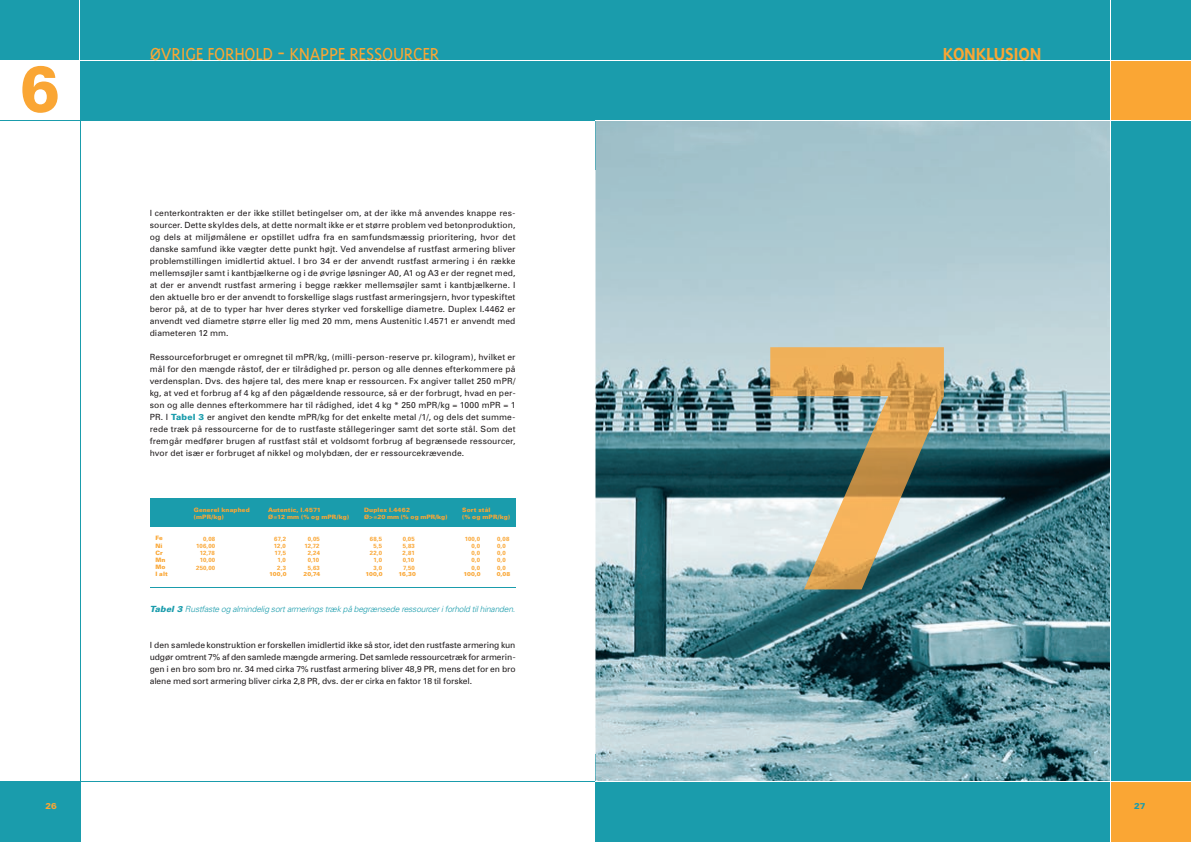
<style>
.page{position:relative;width:1191px;height:842px;background:#fff}
.page>*{position:absolute;margin:0;border:0;box-sizing:border-box;transform-origin:0 0}
.t1{font:900 65px "Univers";color:#faa634;scale:.9 1}
.t2{font:300 20px "Triplex";letter-spacing:-.015em;color:#faa634}
.t3{font:700 20px "Triplex";letter-spacing:-.015em;color:#faa634}
.t4{font:8.5px/12px "Univers";letter-spacing:.005em;color:#231f20;text-align:justify}
.t5{font:italic 300 8.5px "Univers";letter-spacing:-.02em;color:#1a9cac}
.t6{font:900 8.5px "Univers";color:#faa634}
.t7{font:900 8.5px "Univers";color:#1a9cac}
.t8{font:700 6px/7.2px "Univers";letter-spacing:.025em;color:#faa634;text-align:justify}
.t9{font:900 6px/7.2px "Univers";letter-spacing:.025em;color:#faa634}
.t10{font:900 5.7px "Univers";letter-spacing:.01em;color:#faa634}
.s1{font-weight:900;color:#1a9cac}
.s2{font-weight:900}
</style>
<div class="page">
<div style="left:0;top:782px;width:80px;height:60px;background:#1a9cac"></div>
<div style="left:0;top:0;width:560px;height:60px;background:#1a9cac"></div>
<div style="left:80px;top:0;width:515px;height:120px;background:#1a9cac"></div>
<hr style="left:80px;top:120px;width:1px;height:722px;background:#1a9cac">
<hr style="left:79px;top:0;width:1px;height:121px;background:#fff">
<hr style="left:0;top:781px;width:595px;height:1px;background:#1a9cac">
<hr style="left:0;top:60px;width:595px;height:1px;background:#fff">
<hr style="left:0;top:120px;width:595px;height:1px;background:#1a9cac">
<div style="left:595px;top:754px;width:596px;height:88px;background:#1a9cac"></div>
<div style="left:1084px;top:47px;width:107px;height:795px;background:#1a9cac"></div>
<div style="left:595px;top:0;width:596px;height:170px;background:#1a9cac"></div>
<div style="left:1111px;top:782px;width:80px;height:60px;background:#faa634"></div>
<div style="left:1111px;top:61px;width:80px;height:59px;background:#faa634"></div>
<hr style="left:595px;top:60px;width:596px;height:1px;background:#fff">
<img style="left:595px;top:121px;width:515px;height:660px">
<img style="left:770px;top:347px;width:174px;height:242px">
<hr style="left:595px;top:120px;width:596px;height:1px;background:#fff">
<hr style="left:595px;top:781px;width:596px;height:1px;background:#fff">
<hr style="left:1110px;top:0;width:1px;height:842px;background:#fff">
<div style="left:150px;top:498px;width:365px;height:29px;background:#1a9cac"></div>
<hr style="left:150px;top:588px;width:365px;height:1px;background:#1a9cac">
<h1 class="t1" style="left:20px;top:48px;width:45px">6</h1>
<h2 class="t2" style="left:150px;top:43px;width:291px">ØVRIGE FORHOLD - KNAPPE RESSOURCER</h2>
<p class="t4" style="left:150px;top:207px;width:367px">I centerkontrakten er der ikke stillet betingelser om, at der ikke må anvendes knappe res&shy;sourcer. Dette skyldes dels, at dette normalt ikke er et større problem ved betonproduktion, og dels at miljømålene er opstillet udfra fra en samfundsmæssig prioritering, hvor det danske samfund ikke vægter dette punkt højt. Ved anvendelse af rustfast armering bliver problemstillingen imidlertid aktuel. I bro 34 er der anvendt rustfast armering i én række mellemsøjler samt i kantbjælkerne og i de øvrige løsninger A0, A1 og A3 er der regnet med, at der er anvendt rustfast armering i begge rækker mellemsøjler samt i kantbjælkerne. I den aktuelle bro er der anvendt to forskellige slags rustfast armeringsjern, hvor typeskiftet beror på, at de to typer har hver deres styrker ved forskellige diametre. Duplex I.4462 er anvendt ved diametre større eller lig med 20 mm, mens Austenitic I.4571 er anvendt med diameteren 12 mm.</p>
<p class="t4" style="left:150px;top:351px;width:367px">Ressourceforbruget er omregnet til mPR/kg, (milli-person-reserve pr. kilogram), hvilket er mål for den mængde råstof, der er tilrådighed pr. person og alle dennes efterkommere på verdensplan. Dvs. des højere tal, des mere knap er ressourcen. Fx angiver tallet 250 mPR/ kg, at ved et forbrug af 4 kg af den pågældende ressource, så er der forbrugt, hvad en per&shy;son og alle dennes efterkommere har til rådighed, idet 4 kg * 250 mPR/kg = 1000 mPR = 1<br>PR. I <span class="s1">Tabel 3</span> er angivet den kendte mPR/kg for det enkelte metal /1/, og dels det summe&shy;rede træk på ressourcerne for de to rustfaste stållegeringer samt det sorte stål. Som det fremgår medfører brugen af rustfast stål et voldsomt forbrug af begrænsede ressourcer, hvor det især er forbruget af nikkel og molybdæn, der er ressourcekrævende.</p>
<p class="t9" style="left:155px;top:535px;width:14px">Fe<br>Ni<br>Cr<br>Mn<br>Mo<br>I alt</p>
<p class="t9" style="left:194px;top:506px;width:57px">Generel knaphed (mPR/kg)</p>
<p class="t9" style="left:268px;top:506px;width:83px">Autentic, I.4571<br>Ø=12 mm (% og mPR/kg)</p>
<p class="t9" style="left:364px;top:506px;width:85px">Duplex I.4462<br>Ø&gt;=20 mm (% og mPR/kg)</p>
<p class="t9" style="left:462px;top:506px;width:49px">Sort stål<br>(% og mPR/kg)</p>
<p class="t8" style="left:203px;top:535px;width:14px">0,08</p>
<p class="t8" style="left:200px;top:542px;width:17px;text-indent:-4px">106,00<br>12,78<br>10,00</p>
<p class="t8" style="left:196px;top:564px;width:21px">250,00</p>
<p class="t8" style="left:274px;top:535px;width:13px">67,2</p>
<p class="t8" style="left:274px;top:549px;width:13px">17,5</p>
<p class="t8" style="left:277px;top:564px;width:10px">2,3</p>
<p class="t8" style="left:274px;top:542px;width:13px">12,0</p>
<p class="t8" style="left:277px;top:557px;width:10px">1,0</p>
<p class="t8" style="left:308px;top:535px;width:14px">0,05</p>
<p class="t8" style="left:308px;top:557px;width:13px">0,10</p>
<p class="t8" style="left:304px;top:542px;width:17px;text-align:center">12,72<br>2,24</p>
<p class="t8" style="left:308px;top:564px;width:14px">5,63</p>
<p class="t8" style="left:370px;top:535px;width:14px">68,5</p>
<p class="t8" style="left:370px;top:549px;width:14px">22,0</p>
<p class="t8" style="left:373px;top:564px;width:10px">3,0</p>
<p class="t8" style="left:373px;top:542px;width:10px">5,5</p>
<p class="t8" style="left:373px;top:557px;width:10px">1,0</p>
<p class="t8" style="left:403px;top:535px;width:14px">0,05</p>
<p class="t8" style="left:403px;top:557px;width:14px">0,10<br>7,50</p>
<p class="t8" style="left:403px;top:542px;width:14px">5,83</p>
<p class="t8" style="left:402px;top:549px;width:14px">2,81</p>
<p class="t8" style="left:471px;top:535px;width:10px;text-indent:-7px">100,0<br>0,0<br>0,0<br>0,0<br>0,0</p>
<p class="t8" style="left:497px;top:535px;width:14px;text-align:left">0,08<br>0,0<br>0,0<br>0,0<br>0,0</p>
<p class="t10" style="left:269px;top:571px;width:19px">100,0</p>
<p class="t10" style="left:303px;top:571px;width:18px">20,74</p>
<p class="t10" style="left:365px;top:571px;width:19px">100,0</p>
<p class="t10" style="left:398px;top:571px;width:19px">16,30</p>
<p class="t10" style="left:463px;top:571px;width:19px">100,0</p>
<p class="t10" style="left:497px;top:571px;width:15px">0,08</p>
<p class="t5" style="left:150px;top:604px;width:367px"><span class="s2">Tabel 3</span> Rustfaste og almindelig sort armerings træk på begrænsede ressourcer i forhold til hinanden.</p>
<p class="t4" style="left:150px;top:639px;width:367px">I den samlede konstruktion er forskellen imidlertid ikke så stor, idet den rustfaste armering kun udgør omtrent 7% af den samlede mængde armering. Det samlede ressourcetræk for armerin&shy;gen i en bro som bro nr. 34 med cirka 7% rustfast armering bliver 48,9 PR, mens det for en bro alene med sort armering bliver cirka 2,8 PR, dvs. der er cirka en faktor 18 til forskel.</p>
<h2 class="t3" style="left:942px;top:43px;width:100px">KONKLUSION</h2>
<p class="t6" style="left:45px;top:800px;width:13px">26</p>
<p class="t7" style="left:1134px;top:800px;width:13px">27</p>
</div>
